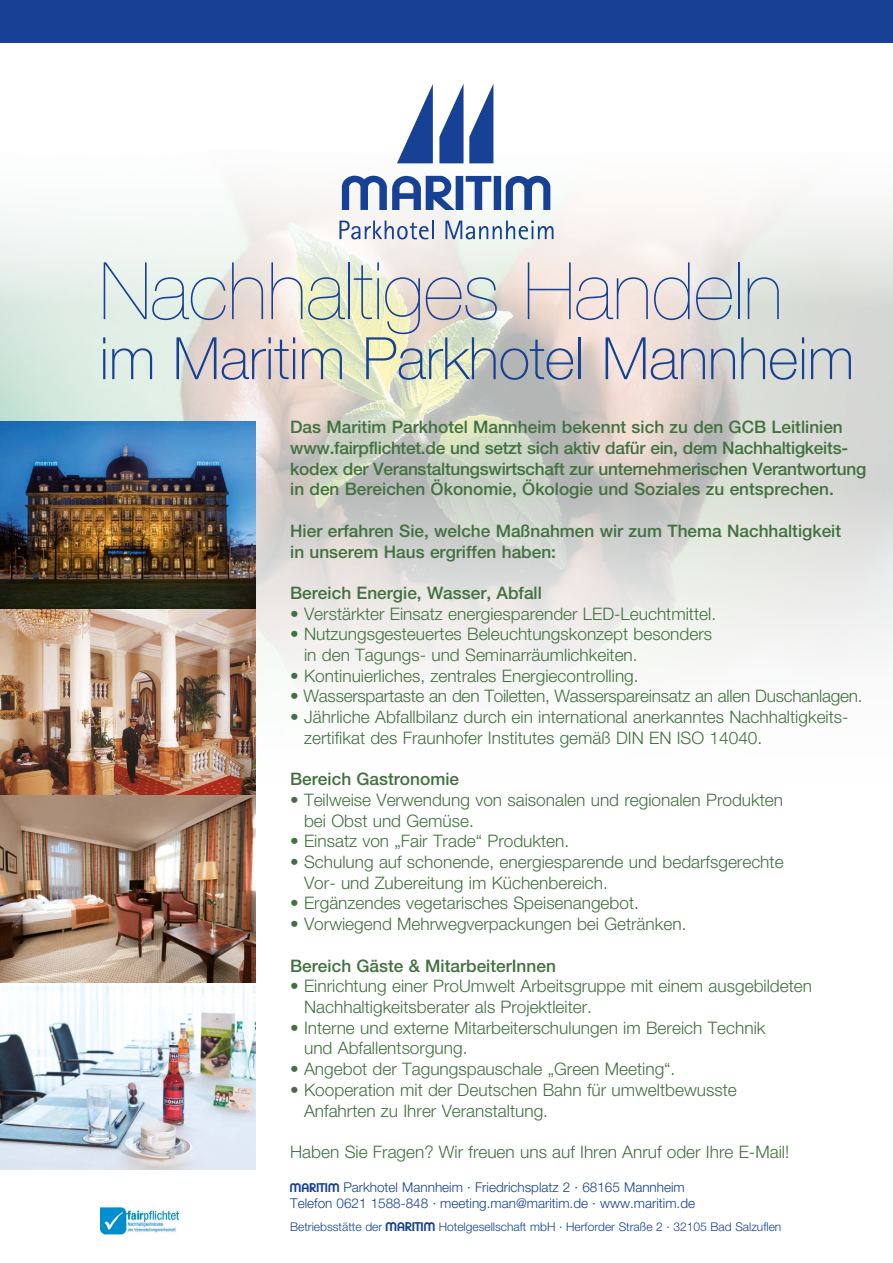
<style>
.page{position:relative;width:893px;height:1263px;background:#fff}
.page>*{position:absolute;margin:0;border:0;box-sizing:border-box;transform-origin:0 0}
.t1{font:200 79.5px "Helvetica Neue LT Pro";letter-spacing:-.005em;color:#164194}
.t2{font:100 58.5px "Helvetica Neue LT Pro";letter-spacing:-.005em;color:#164194}
.t3{font:300 17.25px/20.7px "Helvetica Neue LT Pro";color:#42713f}
.t4{font:500 17.25px/20.7px "Helvetica Neue LT Pro";color:#42713f}
.t5{font:300 13.5px/16.2px "Helvetica Neue LT Pro";color:#164194}
.t6{font:300 12px "Helvetica Neue LT Pro";color:#164194}
.s1{font-family:"Maritim Plain";font-weight:400}
.s2{font-family:"Maritim Plain";font-weight:400;font-size:13.5px}
</style>
<div class="page">
<img style="left:0;top:151px;width:893px;height:654px">
<img style="left:0;top:421px;width:255px;height:748px">
<div style="left:0;top:0;width:893px;height:43px;background:#164194"></div>
<svg style="left:397px;top:84px;width:36px;height:79px"></svg>
<svg style="left:439px;top:85px;width:24px;height:78px"></svg>
<svg style="left:469px;top:85px;width:24px;height:78px"></svg>
<svg style="left:342px;top:176px;width:208px;height:34px"></svg>
<svg style="left:339px;top:221px;width:95px;height:18px"></svg>
<svg style="left:445px;top:221px;width:108px;height:18px"></svg>
<img style="left:100px;top:1206px;width:78px;height:30px">
<h1 class="t1" style="left:99px;top:245px;width:685px">Nachhaltiges Handeln</h1>
<h2 class="t2" style="left:99px;top:324px;width:756px">im Maritim Parkhotel Mannheim</h2>
<p class="t4" style="left:290px;top:417px;width:578px">Das Maritim Parkhotel Mannheim bekennt sich zu den GCB Leitlinien www.fairpflichtet.de und setzt sich aktiv dafür ein, dem Nachhaltigkeits&shy;kodex der Veranstaltungswirtschaft zur unternehmerischen Verantwortung in den Bereichen Ökonomie, Ökologie und Soziales zu entsprechen.</p>
<p class="t4" style="left:290px;top:520px;width:552px">Hier erfahren Sie, welche Maßnahmen wir zum Thema Nachhaltigkeit in unserem Haus ergriffen haben:</p>
<p class="t4" style="left:290px;top:582px;width:253px">Bereich Energie, Wasser, Abfall</p>
<p class="t3" style="left:290px;top:603px;width:427px">• Verstärkter Einsatz energiesparender LED-Leuchtmittel.</p>
<p class="t3" style="left:304px;top:623px;width:409px;text-indent:-14px">• Nutzungsgesteuertes Beleuchtungskonzept besonders in den Tagungs- und Seminarräumlichkeiten.</p>
<p class="t3" style="left:290px;top:665px;width:350px">• Kontinuierliches, zentrales Energiecontrolling.</p>
<p class="t3" style="left:290px;top:686px;width:574px">• Wasserspartaste an den Toiletten, Wasserspareinsatz an allen Duschanlagen.</p>
<p class="t3" style="left:304px;top:706px;width:546px;text-indent:-14px">• Jährliche Abfallbilanz durch ein international anerkanntes Nachhaltigkeits&shy;zertifikat des Fraunhofer Institutes gemäß DIN EN ISO 14040.</p>
<p class="t4" style="left:290px;top:768px;width:170px">Bereich Gastronomie</p>
<p class="t3" style="left:304px;top:789px;width:481px;text-indent:-14px">• Teilweise Verwendung von saisonalen und regionalen Produkten bei Obst und Gemüse.</p>
<p class="t3" style="left:290px;top:830px;width:281px">• Einsatz von „Fair Trade“ Produkten.</p>
<p class="t3" style="left:304px;top:851px;width:481px;text-indent:-14px">• Schulung auf schonende, energiesparende und bedarfsgerechte<br>Vor- und Zubereitung im Küchenbereich.</p>
<p class="t3" style="left:290px;top:893px;width:350px">• Ergänzendes vegetarisches Speisenangebot.</p>
<p class="t3" style="left:290px;top:913px;width:398px">• Vorwiegend Mehrwegverpackungen bei Getränken.</p>
<p class="t4" style="left:290px;top:955px;width:267px">Bereich Gäste &amp; MitarbeiterInnen</p>
<p class="t3" style="left:304px;top:975px;width:510px;text-indent:-14px">• Einrichtung einer ProUmwelt Arbeitsgruppe mit einem ausgebildeten<br>Nachhaltigkeitsberater als Projektleiter.</p>
<p class="t3" style="left:304px;top:1017px;width:463px;text-indent:-14px">• Interne und externe Mitarbeiterschulungen im Bereich Technik und Abfallentsorgung.</p>
<p class="t3" style="left:290px;top:1058px;width:387px">• Angebot der Tagungspauschale „Green Meeting“.</p>
<p class="t3" style="left:304px;top:1079px;width:434px;text-indent:-14px">• Kooperation mit der Deutschen Bahn für umweltbewusste<br>Anfahrten zu Ihrer Veranstaltung.</p>
<p class="t3" style="left:290px;top:1141px;width:500px">Haben Sie Fragen? Wir freuen uns auf Ihren Anruf oder Ihre E-Mail!</p>
<p class="t5" style="left:290px;top:1179px;width:406px"><span class="s1">M</span> Parkhotel Mannheim · Friedrichsplatz 2 · 68165 Mannheim<br>Telefon 0621 1588-848 · meeting.man@maritim.de · www.maritim.de</p>
<p class="t6" style="left:290px;top:1219px;width:493px">Betriebsstätte der <span class="s2">M</span> Hotelgesellschaft mbH · Herforder Straße 2 · 32105 Bad Salzuflen</p>
</div>
